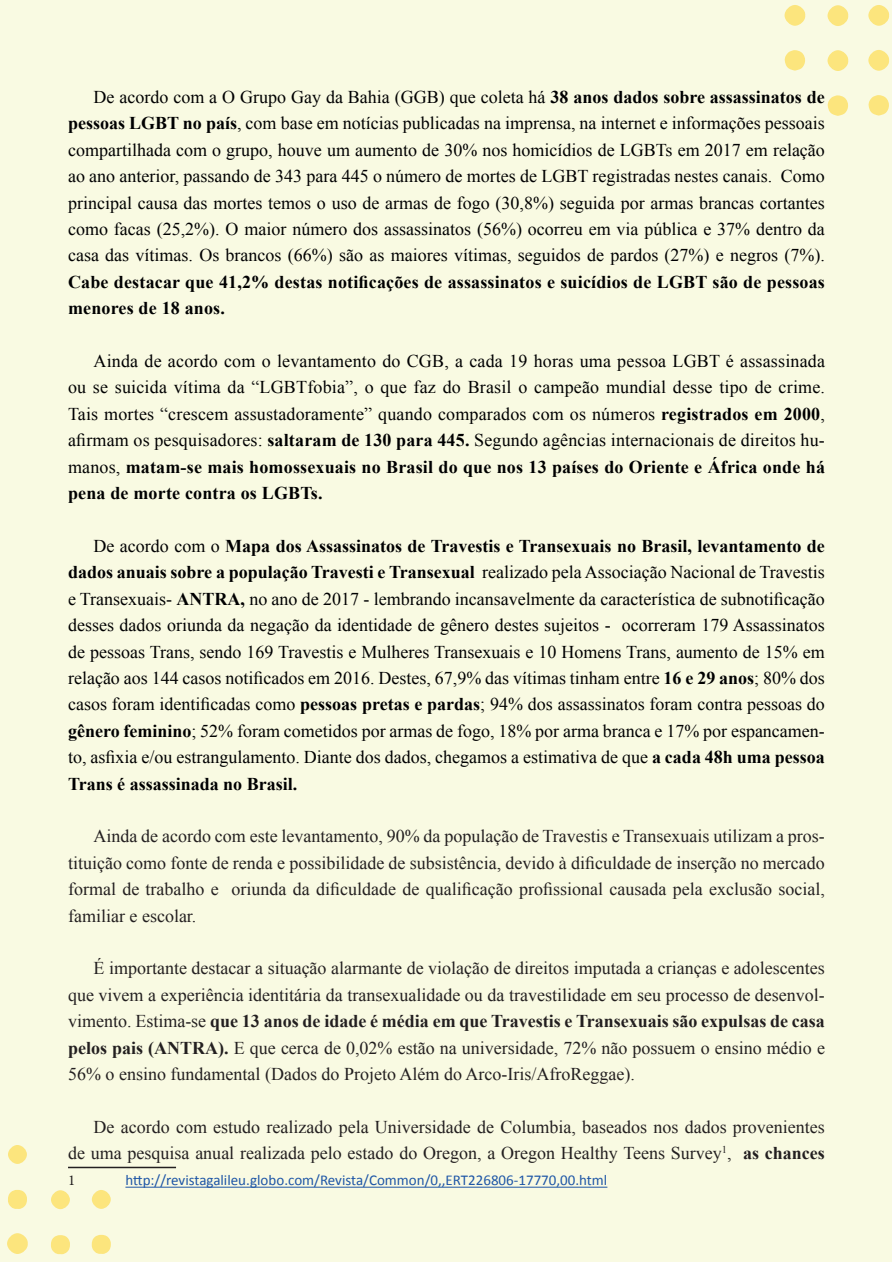
<style>
.page{position:relative;width:893px;height:1263px;background:#fff}
.page>*{position:absolute;margin:0;border:0;box-sizing:border-box;transform-origin:0 0}
.t1{font:18px/26.4px "Times New Roman";color:#000001;text-align:justify}
.t2{font:18px/26.4px "Times New Roman";color:#231f20;text-align:justify}
.t3{font:700 18px/26.4px "Times New Roman";letter-spacing:.01em;color:#000001}
.t4{font:15px "Calibri";color:#1e56a6}
.t5{font:15px "Minion Pro";color:#231f20}
.s1{font-weight:700}
</style>
<div class="page">
<div style="left:1px;top:1px;width:891px;height:1261px;background:#f9fae2"></div>
<hr style="left:68px;top:1167px;width:108px;height:1px;background:#231f20">
<hr style="left:125px;top:1187px;width:482px;height:1px;background:#1e56a6">
<svg style="left:784px;top:5px;width:22px;height:21px"></svg>
<svg style="left:785px;top:50px;width:20px;height:21px"></svg>
<svg style="left:827px;top:5px;width:22px;height:21px"></svg>
<svg style="left:827px;top:50px;width:22px;height:21px"></svg>
<svg style="left:828px;top:95px;width:20px;height:21px"></svg>
<svg style="left:868px;top:5px;width:22px;height:21px"></svg>
<svg style="left:868px;top:50px;width:21px;height:21px"></svg>
<svg style="left:868px;top:95px;width:21px;height:21px"></svg>
<svg style="left:7px;top:1233px;width:21px;height:21px"></svg>
<svg style="left:8px;top:1190px;width:19px;height:19px"></svg>
<svg style="left:8px;top:1145px;width:19px;height:19px"></svg>
<svg style="left:51px;top:1235px;width:19px;height:19px"></svg>
<svg style="left:51px;top:1190px;width:19px;height:19px"></svg>
<svg style="left:92px;top:1235px;width:19px;height:19px"></svg>
<svg style="left:92px;top:1190px;width:19px;height:19px"></svg>
<p class="t1" style="left:68px;top:83px;width:758px;text-indent:26px">De acordo com a O Grupo Gay da Bahia (GGB) que coleta há <span class="s1">38 anos dados sobre assassinatos de pessoas LGBT no país</span>, com base em notícias publicadas na imprensa, na internet e informações pessoais compartilhada com o grupo, houve um aumento de 30% nos homicídios de LGBTs em 2017 em relação ao ano anterior, passando de 343 para 445 o número de mortes de LGBT registradas nestes canais. Como principal causa das mortes temos o uso de armas de fogo (30,8%) seguida por armas brancas cortantes como facas (25,2%). O maior número dos assassinatos (56%) ocorreu em via pública e 37% dentro da casa das vítimas. Os brancos (66%) são as maiores vítimas, seguidos de pardos (27%) e negros (7%).</p>
<p class="t3" style="left:68px;top:268px;width:758px">Cabe destacar que 41,2% destas notificações de assassinatos e suicídios de LGBT são de pessoas menores de 18 anos.</p>
<p class="t1" style="left:68px;top:347px;width:758px;text-indent:26px">Ainda de acordo com o levantamento do CGB, a cada 19 horas uma pessoa LGBT é assassinada ou se suicida vítima da “LGBTfobia”, o que faz do Brasil o campeão mundial desse tipo de crime.<br>Tais mortes “crescem assustadoramente” quando comparados com os números <span class="s1">registrados em 2000</span>, afirmam os pesquisadores: <span class="s1">saltaram de 130 para 445.</span> Segundo agências internacionais de direitos hu&shy;manos, <span class="s1">matam-se mais homossexuais no Brasil do que nos 13 países do Oriente e África onde há pena de morte contra os LGBTs.</span></p>
<p class="t1" style="left:68px;top:532px;width:758px;text-indent:26px">De acordo com o <span class="s1">Mapa dos Assassinatos de Travestis e Transexuais no Brasil, levantamento de dados anuais sobre a população Travesti e Transexual</span> realizado pela Associação Nacional de Travestis e Transexuais- <span class="s1">ANTRA,</span> no ano de 2017 - lembrando incansavelmente da característica de subnotificação desses dados oriunda da negação da identidade de gênero destes sujeitos - ocorreram 179 Assassinatos de pessoas Trans, sendo 169 Travestis e Mulheres Transexuais e 10 Homens Trans, aumento de 15% em relação aos 144 casos notificados em 2016. Destes, 67,9% das vítimas tinham entre <span class="s1">16 e 29 anos</span>; 80% dos casos foram identificadas como <span class="s1">pessoas pretas e pardas</span>; 94% dos assassinatos foram contra pessoas do <span class="s1">gênero feminino</span>; 52% foram cometidos por armas de fogo, 18% por arma branca e 17% por espancamen&shy;to, asfixia e/ou estrangulamento. Diante dos dados, chegamos a estimativa de que <span class="s1">a cada 48h uma pessoa Trans é assassinada no Brasil.</span></p>
<p class="t2" style="left:68px;top:823px;width:758px;text-indent:26px">Ainda de acordo com este levantamento, 90% da população de Travestis e Transexuais utilizam a pros&shy;tituição como fonte de renda e possibilidade de subsistência, devido à dificuldade de inserção no mercado formal de trabalho e oriunda da dificuldade de qualificação profissional causada pela exclusão social, familiar e escolar.</p>
<p class="t2" style="left:68px;top:955px;width:758px;text-indent:26px">É importante destacar a situação alarmante de violação de direitos imputada a crianças e adolescentes que vivem a experiência identitária da transexualidade ou da travestilidade em seu processo de desenvol&shy;vimento. Estima-se <span class="s1">que 13 anos de idade é média em que Travestis e Transexuais são expulsas de casa pelos pais (ANTRA).</span> E que cerca de 0,02% estão na universidade, 72% não possuem o ensino médio e 56% o ensino fundamental (Dados do Projeto Além do Arco-Iris/AfroReggae).</p>
<p class="t2" style="left:68px;top:1113px;width:758px;text-align:right">De acordo com estudo realizado pela Universidade de Columbia, baseados nos dados provenientes<br>de uma pesquisa anual realizada pelo estado do Oregon, a Oregon Healthy Teens Survey<sup>1</sup>, <span class="s1">as chances</span></p>
<p class="t5" style="left:68px;top:1171px;width:9px">1</p>
<p class="t4" style="left:125px;top:1171px;width:483px">http://revistagalileu.globo.com/Revista/Common/0,,ERT226806-17770,00.html</p>
</div>
